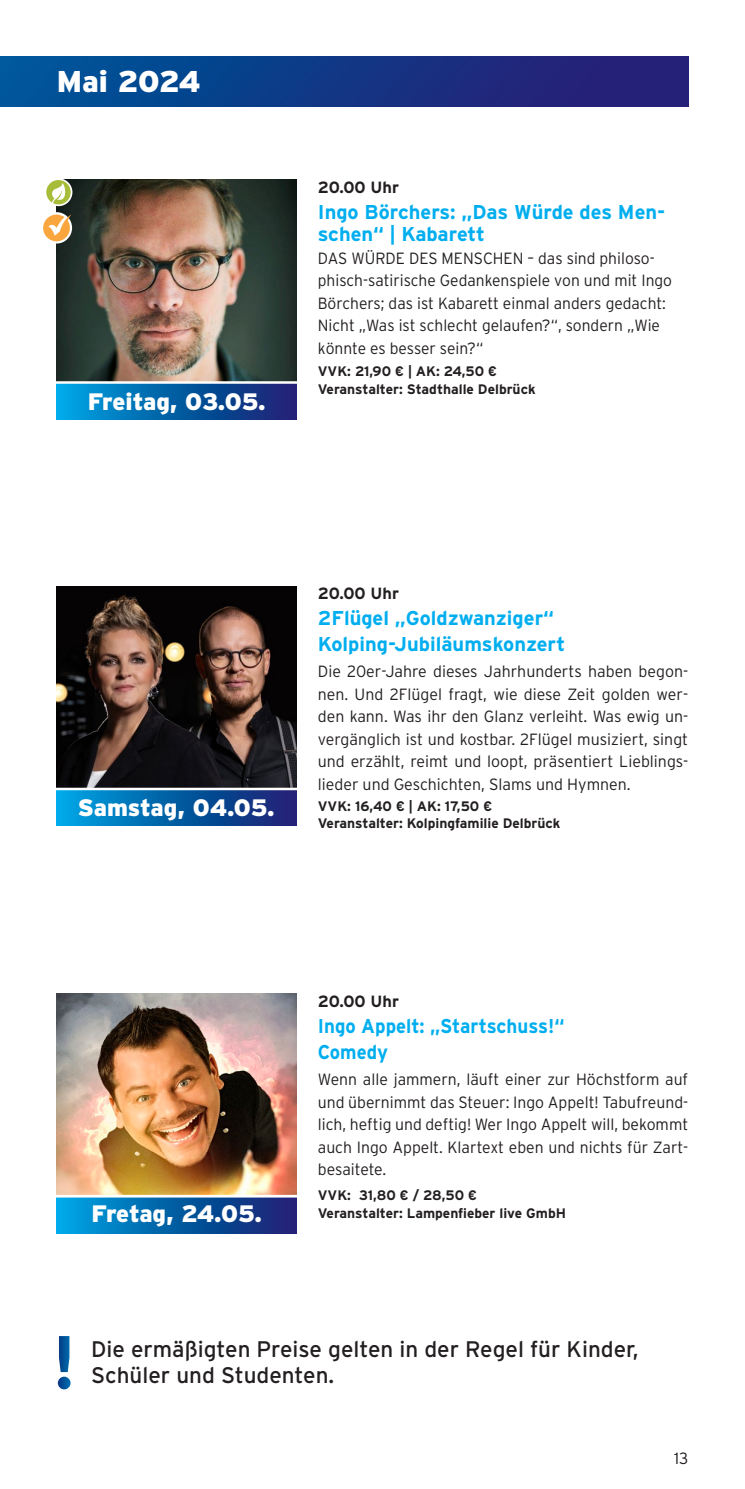
<style>
.page{position:relative;width:745px;height:1489px;background:#fff}
.page>*{position:absolute;margin:0;border:0;box-sizing:border-box;transform-origin:0 0}
.t1{font:700 75px "Interstate";color:#fff}
.t2{font:900 30px "Interstate";letter-spacing:-.02em;color:#fff}
.t3{font:900 23.75px "Interstate";color:#fff}
.t4{font:22.5px "Interstate";color:#231f20}
.t5{font:700 20px/22.5px "Interstate";color:#00aeef}
.t6{font:700 20px/26px "Interstate";color:#00aeef;scale:.93 1}
.t7{font:300 16.25px/22.5px "Interstate";color:#231f20;text-align:justify}
.t8{font:300 16.25px/22.5px "Interstate";color:#231f20;scale:.96 1}
.t9{font:700 16.25px "Interstate";color:#231f20}
.t10{font:700 13.75px/17.5px "Interstate";color:#231f20}
</style>
<div class="page">
<div style="left:0;top:57px;width:687px;height:49px;background:linear-gradient(to right,#00569a,#2a1972)"></div>
<img style="left:57px;top:993px;width:239px;height:201px">
<img style="left:57px;top:179px;width:239px;height:202px">
<div style="left:57px;top:384px;width:239px;height:35px;background:linear-gradient(to right,#00a4e1,#171b6c)"></div>
<div style="left:56px;top:1197px;width:240px;height:35px;background:linear-gradient(to right,#00a5e2,#171b6d)"></div>
<img style="left:56px;top:586px;width:240px;height:201px">
<div style="left:56px;top:790px;width:240px;height:35px;background:linear-gradient(to right,#00a5e2,#171b6d)"></div>
<svg style="left:41px;top:212px;width:31px;height:31px"></svg>
<svg style="left:43px;top:214px;width:28px;height:27px"></svg>
<svg style="left:45px;top:178px;width:27px;height:28px"></svg>
<svg style="left:46px;top:180px;width:25px;height:24px"></svg>
<h2 class="t2" style="left:57px;top:64px;width:145px">Mai 2024</h2>
<h3 class="t3" style="left:88px;top:388px;width:179px">Freitag, 03.05.</h3>
<p class="t9" style="left:317px;top:178px;width:83px">20.00 Uhr</p>
<p class="t5" style="left:317px;top:200px;width:348px">Ingo Börchers: „Das Würde des Men&shy;schen“ | Kabarett</p>
<p class="t8" style="left:317px;top:246px;width:370px">DAS WÜRDE DES MENSCHEN – das sind philoso&shy;phisch-satirische Gedankenspiele von und mit Ingo Börchers; das ist Kabarett einmal anders gedacht:<br>Nicht „Was ist schlecht gelaufen?“, sondern „Wie könnte es besser sein?“</p>
<p class="t10" style="left:317px;top:362px;width:219px">VVK: 21,90 € | AK: 24,50 €<br>Veranstalter: Stadthalle Delbrück</p>
<h3 class="t3" style="left:78px;top:794px;width:198px">Samstag, 04.05.</h3>
<p class="t9" style="left:317px;top:584px;width:83px">20.00 Uhr</p>
<p class="t5" style="left:317px;top:605px;width:249px;line-height:26px">2Flügel „Goldzwanziger“<br>Kolping-Jubiläumskonzert</p>
<p class="t7" style="left:317px;top:660px;width:371px">Die 20er-Jahre dieses Jahrhunderts haben begon&shy;nen. Und 2Flügel fragt, wie diese Zeit golden wer&shy;den kann. Was ihr den Glanz verleiht. Was ewig un&shy;vergänglich ist und kostbar. 2Flügel musiziert, singt und erzählt, reimt und loopt, präsentiert Lieblings&shy;lieder und Geschichten, Slams und Hymnen.</p>
<p class="t10" style="left:317px;top:797px;width:244px">VVK: 16,40 € | AK: 17,50 €<br>Veranstalter: Kolpingfamilie Delbrück</p>
<h3 class="t3" style="left:91px;top:1200px;width:172px">Fretag, 24.05.</h3>
<h3 class="t3" style="left:81px;top:1201px;width:192px">01.04. &amp; 02.04.</h3>
<p class="t9" style="left:317px;top:992px;width:83px">20.00 Uhr</p>
<p class="t6" style="left:317px;top:1013px;width:266px">Ingo Appelt: „Startschuss!“<br>Comedy</p>
<p class="t7" style="left:317px;top:1068px;width:371px">Wenn alle jammern, läuft einer zur Höchstform auf und übernimmt das Steuer: Ingo Appelt! Tabufreund&shy;lich, heftig und deftig! Wer Ingo Appelt will, bekommt auch Ingo Appelt. Klartext eben und nichts für Zart&shy;besaitete.</p>
<p class="t10" style="left:317px;top:1186px;width:249px">VVK: 31,80 € / 28,50 €<br>Veranstalter: Lampenfieber live GmbH</p>
<h1 class="t1" style="left:51px;top:1320px;width:27px">!</h1>
<h3 class="t4" style="left:91px;top:1336px;width:548px">Die ermäßigten Preise gelten in der Regel für Kinder,</h3>
<h3 class="t4" style="left:91px;top:1362px;width:244px">Schüler und Studenten.</h3>
<p class="t7" style="left:673px;top:1446px;width:16px">13</p>
</div>
